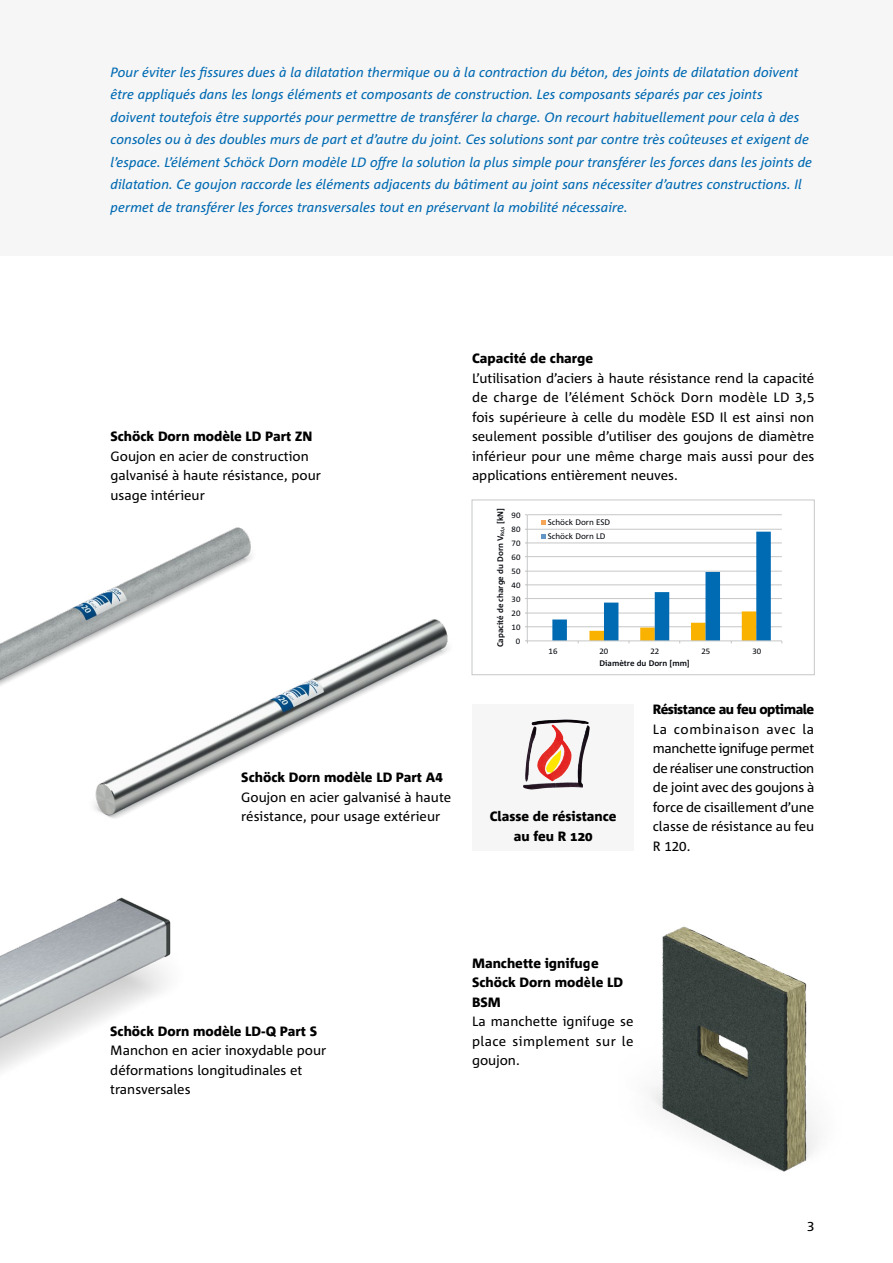
<style>
.page{position:relative;width:893px;height:1263px;background:#fff}
.page>*{position:absolute;margin:0;border:0;box-sizing:border-box;transform-origin:0 0}
.t1{font:italic 13.5px/22.5px "Corpid Schoeck";color:#006ab3}
.t2{font:13.5px/19.5px "Corpid Schoeck";color:#000;text-align:justify}
.t3{font:800 13.5px/19.5px "Corpid Schoeck";color:#000}
.t4{font:800 13.5px "Corpid Schoeck";letter-spacing:-.03em;color:#000}
.t5{font:8.1px/13.5px "Corpid E1 s";color:#05080d}
.t6{font:700 8.1px "Corpid E1 s";color:#05080d}
</style>
<div class="page">
<hr style="left:527px;top:626px;width:255px;height:1px;background:#c6c7c8">
<hr style="left:527px;top:613px;width:255px;height:1px;background:#c6c7c8">
<hr style="left:527px;top:598px;width:255px;height:1px;background:#c6c7c8">
<hr style="left:527px;top:584px;width:255px;height:1px;background:#c6c7c8">
<hr style="left:527px;top:571px;width:255px;height:1px;background:#c6c7c8">
<hr style="left:527px;top:556px;width:255px;height:1px;background:#c6c7c8">
<hr style="left:527px;top:543px;width:255px;height:1px;background:#c6c7c8">
<hr style="left:527px;top:529px;width:255px;height:1px;background:#c6c7c8">
<hr style="left:527px;top:514px;width:255px;height:1px;background:#c6c7c8">
<hr style="left:527px;top:515px;width:1px;height:126px;background:#c6c7c8">
<hr style="left:527px;top:640px;width:255px;height:1px;background:#c6c7c8">
<svg style="left:552px;top:532px;width:219px;height:111px"></svg>
<svg style="left:541px;top:521px;width:5px;height:4px"></svg>
<svg style="left:541px;top:534px;width:5px;height:5px"></svg>
<div style="left:472px;top:500px;width:343px;height:175px;border:1px solid #c6c7c8"></div>
<div style="left:0;top:0;width:893px;height:255px;background:#f6f6f6"></div>
<div style="left:472px;top:704px;width:162px;height:147px;background:#f6f6f6"></div>
<img style="left:523px;top:719px;width:67px;height:71px">
<img style="left:0;top:527px;width:252px;height:159px">
<img style="left:80px;top:586px;width:435px;height:233px">
<img style="left:0;top:897px;width:171px;height:174px">
<img style="left:650px;top:926px;width:168px;height:246px">
<p class="t1" style="left:111px;top:60px;width:703px">Pour éviter les fissures dues à la dilatation thermique ou à la contraction du béton, des joints de dilatation doivent être appliqués dans les longs éléments et composants de construction. Les composants séparés par ces joints<br>doivent toutefois être supportés pour permettre de transférer la charge. On recourt habituellement pour cela à des consoles ou à des doubles murs de part et d’autre du joint. Ces solutions sont par contre très coûteuses et exigent de l’espace. L’élément Schöck Dorn modèle LD offre la solution la plus simple pour transférer les forces dans les joints de dilatation. Ce goujon raccorde les éléments adjacents du bâtiment au joint sans nécessiter d’autres constructions. Il permet de transférer les forces transversales tout en préservant la mobilité nécessaire.</p>
<p class="t3" style="left:111px;top:426px;width:203px">Schöck Dorn modèle LD Part ZN</p>
<p class="t2" style="left:111px;top:446px;width:212px;text-align:left">Goujon en acier de construction galvanisé à haute résistance, pour usage intérieur</p>
<p class="t3" style="left:241px;top:768px;width:203px">Schöck Dorn modèle LD Part A4</p>
<p class="t2" style="left:241px;top:787px;width:211px">Goujon en acier galvanisé à haute résistance, pour usage extérieur</p>
<p class="t3" style="left:472px;top:348px;width:123px">Capacité de charge</p>
<p class="t2" style="left:472px;top:368px;width:344px">L’utilisation d’aciers à haute résistance rend la capacité de charge de l’élément Schöck Dorn modèle LD 3,5 fois supérieure à celle du modèle ESD Il est ainsi non seulement possible d’utiliser des goujons de diamètre inférieur pour une même charge mais aussi pour des applications entièrement neuves.</p>
<p class="t6" style="left:495px;top:647px;width:141px;rotate:-90deg">Capacité de charge du Dorn V<sub>Rd,s</sub> [kN]</p>
<p class="t5" style="left:512px;top:508px;width:10px">90</p>
<p class="t5" style="left:512px;top:522px;width:10px">80</p>
<p class="t5" style="left:512px;top:536px;width:10px">70</p>
<p class="t5" style="left:512px;top:550px;width:10px">60</p>
<p class="t5" style="left:512px;top:564px;width:10px">50</p>
<p class="t5" style="left:512px;top:578px;width:10px">40</p>
<p class="t5" style="left:512px;top:592px;width:10px">30</p>
<p class="t5" style="left:512px;top:606px;width:10px">20</p>
<p class="t5" style="left:512px;top:620px;width:10px">10</p>
<p class="t5" style="left:516px;top:634px;width:6px">0</p>
<p class="t5" style="left:548px;top:515px;width:64px">Schöck Dorn ESD<br>Schöck Dorn LD</p>
<p class="t5" style="left:549px;top:644px;width:10px">16</p>
<p class="t5" style="left:599px;top:644px;width:10px">20</p>
<p class="t5" style="left:650px;top:644px;width:10px">22</p>
<p class="t5" style="left:701px;top:644px;width:10px">25</p>
<p class="t5" style="left:752px;top:644px;width:10px">30</p>
<p class="t6" style="left:599px;top:658px;width:92px">Diamètre du Dorn [mm]</p>
<p class="t3" style="left:490px;top:807px;width:128px;text-align:center">Classe de résistance au feu R 120</p>
<p class="t4" style="left:653px;top:701px;width:163px">Résistance au feu optimale</p>
<p class="t2" style="left:653px;top:719px;width:163px">La combinaison avec la manchette ignifuge permet de réaliser une construction de joint avec des goujons à force de cisaillement d’une classe de résistance au feu R 120.</p>
<p class="t3" style="left:110px;top:1021px;width:208px">Schöck Dorn modèle LD-Q Part S</p>
<p class="t2" style="left:110px;top:1041px;width:218px;text-align:left">Manchon en acier inoxydable pour déformations longitudinales et transversales</p>
<p class="t3" style="left:472px;top:953px;width:152px">Manchette ignifuge<br>Schöck Dorn modèle LD<br>BSM</p>
<p class="t2" style="left:472px;top:1011px;width:163px">La manchette ignifuge se place simplement sur le goujon.</p>
<p class="t2" style="left:807px;top:1216px;width:9px">3</p>
</div>
